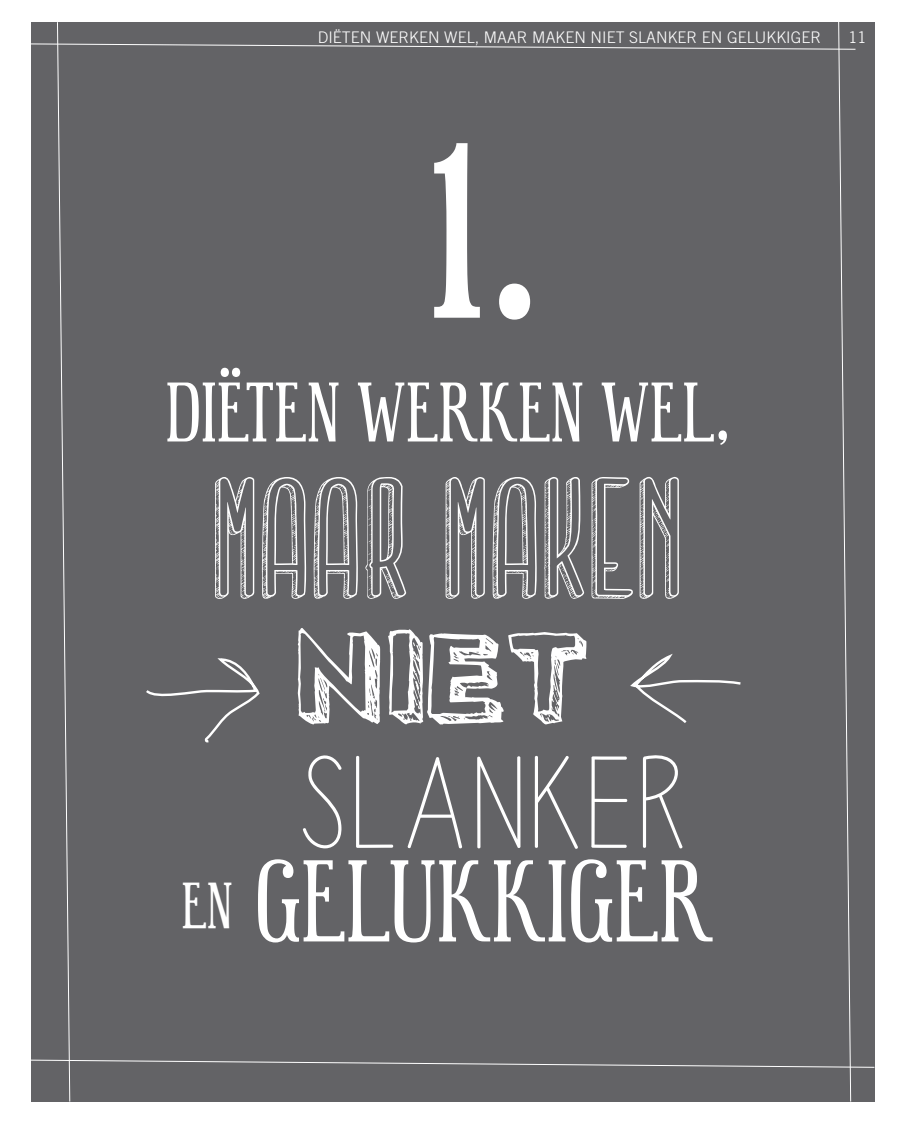
<style>
.page{position:relative;width:907px;height:1129px;background:#fff}
.page>*{position:absolute;margin:0;border:0;box-sizing:border-box;transform-origin:0 0}
.t1{font:236.8px "Euphorigenic";color:#fff}
.t2{font:131.6px "Isabelle Layne";letter-spacing:.02em;color:#fff}
.t3{font:125px "Pointy";color:#fff}
.t4{font:107.8px "Tellmeasecret";letter-spacing:.05em;color:#fff}
.t5{font:88px "Euphorigenic";letter-spacing:.02em;color:#fff}
.t6{font:64px "Euphorigenic";letter-spacing:.02em;color:#fff}
.t7{font:300 16px "Trade Gothic";letter-spacing:.005em;color:#fff}
.s1{font-size:49.6px}
</style>
<div class="page">
<div style="left:31px;top:22px;width:844px;height:1080px;background:#636366"></div>
<p class="t7" style="left:317px;top:28px;width:505px">DIËTEN WERKEN WEL, MAAR MAKEN NIET SLANKER EN GELUKKIGER</p>
<p class="t7" style="left:848px;top:28px;width:19px">11</p>
<h1 class="t1" style="left:429px;top:88px;width:112px">1.</h1>
<h3 class="t6" style="left:166px;top:368px;width:565px">DIËTEN WERKEN WEL,</h3>
<h3 class="t4" style="left:214px;top:498px;width:468px">MAAR MAKEN</h3>
<h3 class="t3" style="left:298px;top:623px;width:291px">NIET</h3>
<h2 class="t2" style="left:294px;top:739px;width:391px">SLANKER</h2>
<h3 class="t5" style="left:182px;top:840px;width:532px"><span class="s1">EN</span> GELUKKIGER</h3>
</div>
